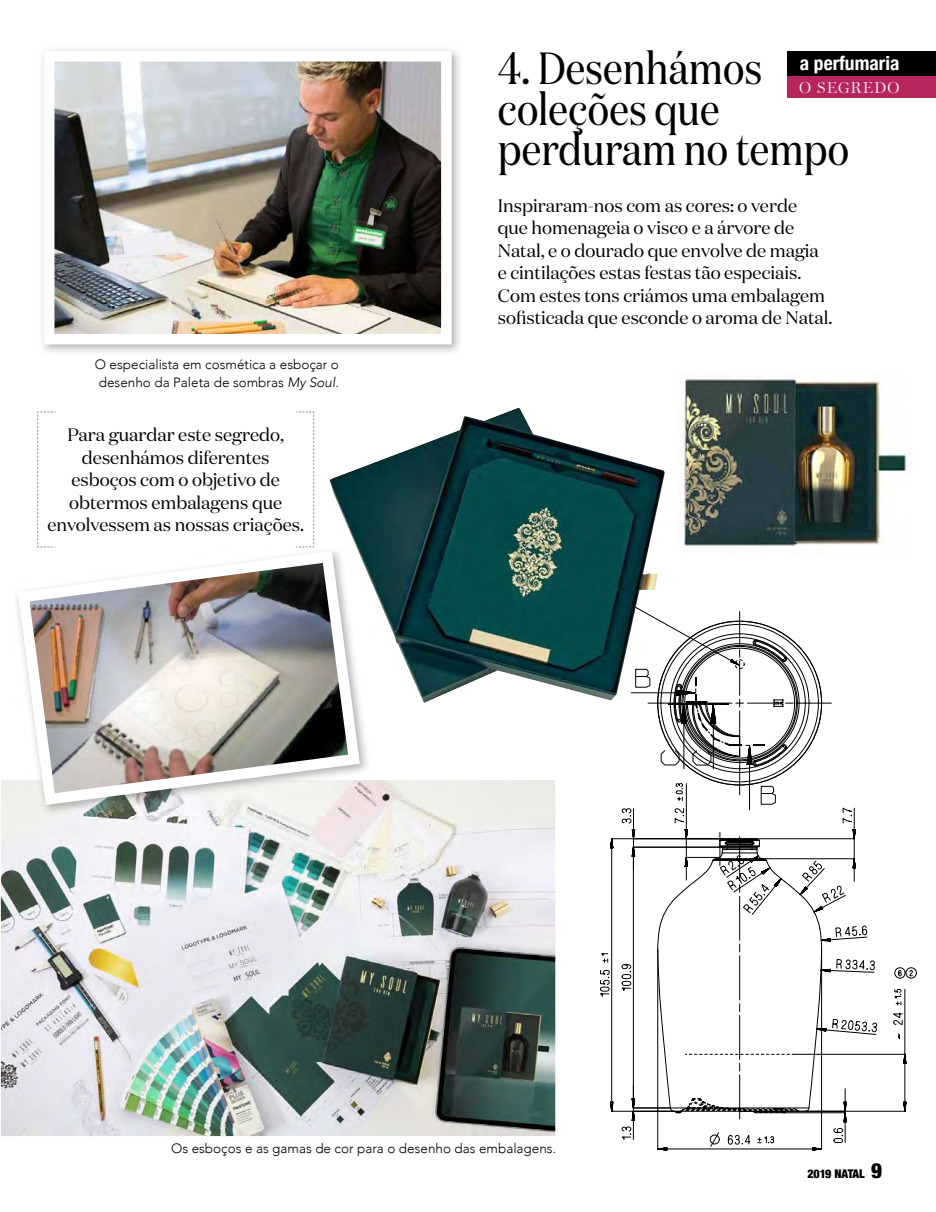
<style>
.page{position:relative;width:936px;height:1212px;background:#fff}
.page>*{position:absolute;margin:0;border:0;box-sizing:border-box;transform-origin:0 0}
.t1{font:45px/40.5px "Domaine Disp Nar";color:#000}
.t2{font:700 condensed 19.5px "Helvetica Neue";color:#fff}
.t3{font:18px/22.5px "Domaine Disp";color:#000}
.t4{font:300 13.8px "Miller Banner";letter-spacing:.08em;color:#fff}
.t5{font:300 13.5px/18px "Avenir";color:#000}
.t6{font:900 condensed 12px "Helvetica Neue";color:#000}
.s1{font-style:italic}
.s2{font-size:21px}
</style>
<div class="page">
<img style="left:1px;top:780px;width:554px;height:356px">
<img style="left:677px;top:373px;width:233px;height:173px">
<svg style="left:610px;top:808px;width:237px;height:342px"></svg>
<svg style="left:630px;top:611px;width:287px;height:502px"></svg>
<img style="left:42px;top:49px;width:418px;height:303px">
<img style="left:55px;top:62px;width:385px;height:271px">
<img style="left:12px;top:546px;width:354px;height:265px">
<img style="left:330px;top:408px;width:335px;height:295px">
<div style="left:787px;top:51px;width:148px;height:26px;background:#000"></div>
<div style="left:787px;top:77px;width:148px;height:21px;background:#b7255e"></div>
<svg style="left:37px;top:411px;width:19px;height:137px"></svg>
<svg style="left:295px;top:411px;width:19px;height:137px"></svg>
<h1 class="t1" style="left:497px;top:48px;width:353px">4. Desenhámos coleções que perduram no tempo</h1>
<p class="t2" style="left:799px;top:47px;width:101px">a perfumaria</p>
<p class="t4" style="left:799px;top:78px;width:102px">O SEGREDO</p>
<p class="t5" style="left:95px;top:356px;width:245px">O especialista em cosmética a esboçar o desenho da Paleta de sombras <span class="s1">My Soul.</span></p>
<p class="t3" style="left:47px;top:424px;width:258px;text-align:center">Para guardar este segredo, desenhámos diferentes esboços com o objetivo de obtermos embalagens que envolvessem as nossas criações.</p>
<p class="t3" style="left:497px;top:194px;width:336px">Inspiraram-nos com as cores: o verde<br>que homenageia o visco e a árvore de Natal, e o dourado que envolve de magia e cintilações estas festas tão especiais.<br>Com estes tons criámos uma embalagem sofisticada que esconde o aroma de Natal.</p>
<p class="t5" style="left:171px;top:1139px;width:386px">Os esboços e as gamas de cor para o desenho das embalagens.</p>
<p class="t6" style="left:807px;top:1164px;width:76px">2019 NATAL <span class="s2">9</span></p>
</div>
